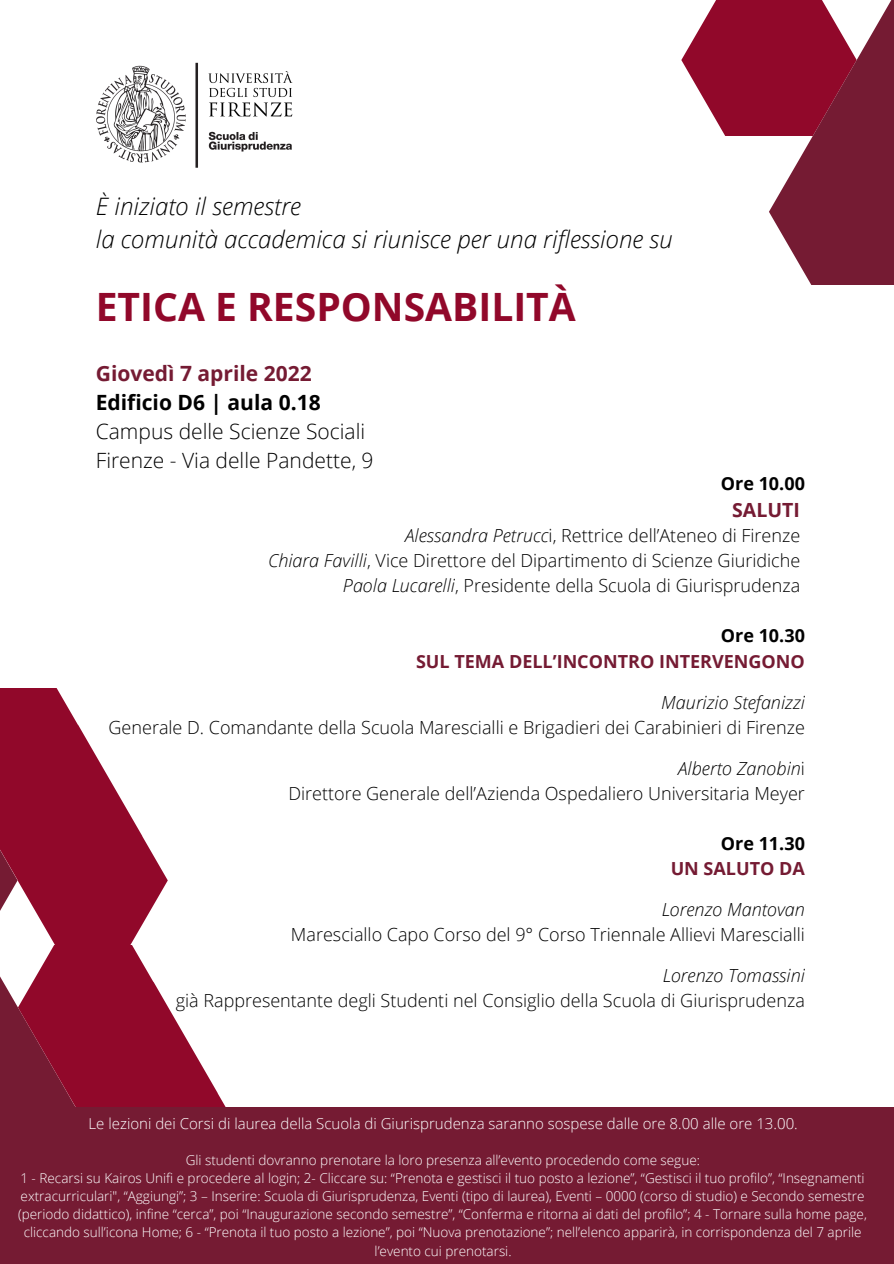
<style>
.page{position:relative;width:894px;height:1264px;background:#fff}
.page>*{position:absolute;margin:0;border:0;box-sizing:border-box;transform-origin:0 0}
.t1{font:700 39px "Open Sans";color:#91082a}
.t2{font:italic 300 24px "Open Sans";color:#000}
.t3{font:300 21px "Open Sans";color:#000}
.t4{font:700 21px "Open Sans";color:#000}
.t5{font:700 21px "Open Sans";color:#751b33}
.t6{font:700 19.5px "Open Sans";color:#751b33}
.t7{font:300 18px "Open Sans";color:#000}
.t8{font:italic 300 18px "Open Sans";color:#000}
.t9{font:700 18px "Open Sans";color:#751b33}
.t10{font:700 18px "Open Sans";color:#000}
.t11{font:300 15px "Open Sans";color:#fff}
.t12{font:300 13.5px/18px "Open Sans";color:#fff;text-align:center}
.s1{font-style:italic}
.s2{font-style:normal}
</style>
<div class="page">
<svg style="left:681px;top:0;width:212px;height:284px"></svg>
<svg style="left:0;top:688px;width:168px;height:419px"></svg>
<svg style="left:18px;top:945px;width:208px;height:162px;fill:#91082a"></svg>
<div style="left:0;top:1107px;width:893px;height:156px;background:#751b33"></div>
<img style="left:96px;top:62px;width:197px;height:106px">
<p class="t2" style="left:96px;top:189px;width:207px">È iniziato il semestre</p>
<p class="t2" style="left:96px;top:222px;width:578px">la comunità accademica si riunisce per una riflessione su</p>
<p class="t1" style="left:96px;top:279px;width:481px">ETICA E RESPONSABILITÀ</p>
<p class="t5" style="left:96px;top:358px;width:217px">Giovedì 7 aprile 2022</p>
<p class="t4" style="left:96px;top:387px;width:226px">Edificio D6 | aula 0.18</p>
<p class="t3" style="left:96px;top:416px;width:271px">Campus delle Scienze Sociali</p>
<p class="t3" style="left:96px;top:446px;width:279px">Firenze - Via delle Pandette, 9</p>
<p class="t10" style="left:720px;top:471px;width:86px">Ore 10.00</p>
<p class="t6" style="left:732px;top:496px;width:69px">SALUTI</p>
<p class="t7" style="left:405px;top:523px;width:396px"><span class="s1">Alessandra Petrucc</span>i, Rettrice dell’Ateneo di Firenze</p>
<p class="t7" style="left:268px;top:548px;width:533px"><span class="s1">Chiara Favilli</span>, Vice Direttore del Dipartimento di Scienze Giuridiche</p>
<p class="t7" style="left:343px;top:573px;width:458px"><span class="s1">Paola Lucarelli</span>, Presidente della Scuola di Giurisprudenza</p>
<p class="t10" style="left:720px;top:623px;width:86px">Ore 10.30</p>
<p class="t9" style="left:416px;top:648px;width:390px">SUL TEMA DELL’INCONTRO INTERVENGONO</p>
<p class="t8" style="left:661px;top:689px;width:145px">Maurizio Stefanizzi</p>
<p class="t7" style="left:109px;top:714px;width:697px">Generale D. Comandante della Scuola Marescialli e Brigadieri dei Carabinieri di Firenze</p>
<p class="t8" style="left:678px;top:755px;width:128px">Alberto Zanobin<span class="s2">i</span></p>
<p class="t7" style="left:288px;top:780px;width:518px">Direttore Generale dell’Azienda Ospedaliero Universitaria Meyer</p>
<p class="t10" style="left:720px;top:830px;width:86px">Ore 11.30</p>
<p class="t9" style="left:670px;top:855px;width:136px">UN SALUTO DA</p>
<p class="t8" style="left:661px;top:896px;width:145px">Lorenzo Mantovan</p>
<p class="t7" style="left:291px;top:921px;width:515px">Maresciallo Capo Corso del 9° Corso Triennale Allievi Marescialli</p>
<p class="t8" style="left:662px;top:962px;width:144px">Lorenzo Tomassini</p>
<p class="t7" style="left:176px;top:987px;width:630px">già Rappresentante degli Studenti nel Consiglio della Scuola di Giurisprudenza</p>
<p class="t11" style="left:89px;top:1113px;width:710px">Le lezioni dei Corsi di laurea della Scuola di Giurisprudenza saranno sospese dalle ore 8.00 alle ore 13.00.</p>
<p class="t12" style="left:186px;top:1151px;width:515px">Gli studenti dovranno prenotare la loro presenza all’evento procedendo come segue:</p>
<p class="t12" style="left:18px;top:1169px;width:850px">1 - Recarsi su Kairos Unifi e procedere al login; 2- Cliccare su: “Prenota e gestisci il tuo posto a lezione”, “Gestisci il tuo profilo”, “Insegnamenti extracurriculari", “Aggiungi”; 3 – Inserire: Scuola di Giurisprudenza, Eventi (tipo di laurea), Eventi – 0000 (corso di studio) e Secondo semestre (periodo didattico), infine “cerca”, poi “Inaugurazione secondo semestre”, “Conferma e ritorna ai dati del profilo”; 4 - Tornare sulla home page, cliccando sull’icona Home; 6 - “Prenota il tuo posto a lezione”, poi “Nuova prenotazione”; nell’elenco apparirà, in corrispondenza del 7 aprile l’evento cui prenotarsi.</p>
</div>
